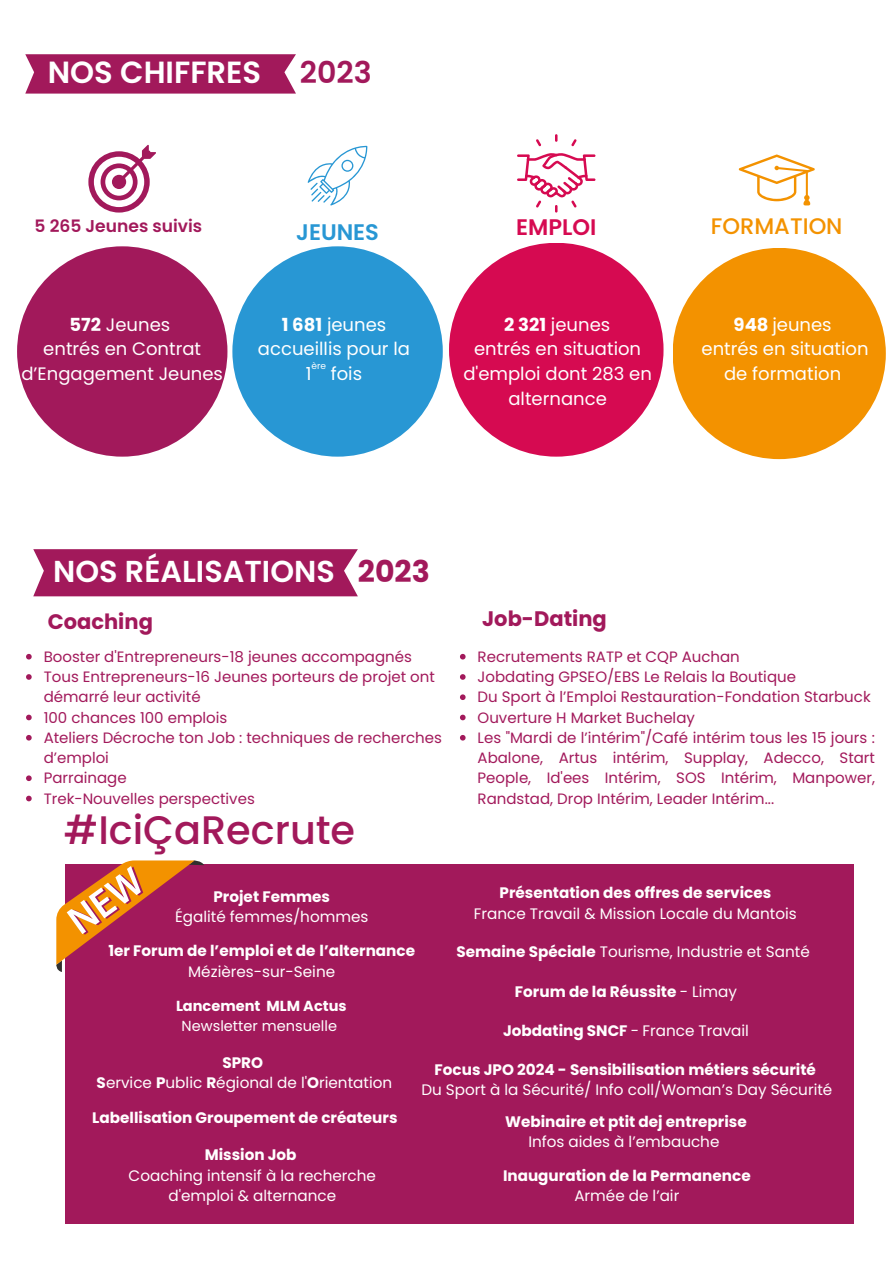
<style>
.page{position:relative;width:894px;height:1264px;background:#fff}
.page>*{position:absolute;margin:0;border:0;box-sizing:border-box;transform-origin:0 0}
.t1{font:500 39.75px "Poppins";color:#a2195b}
.t2{font:600 30.6px "Poppins";color:#fff}
.t3{font:600 30.3px "Poppins";color:#fff}
.t4{font:700 30px "Poppins";color:#a2195b}
.t5{font:600 30px "Poppins";color:#a2195b}
.t6{font:500 22.5px "Poppins";color:#f39200}
.t7{font:600 22.5px "Poppins";color:#2897d4}
.t8{font:600 22.5px "Poppins";color:#d60a51}
.t9{font:700 21px "Poppins";color:#a2195b}
.t10{font:18px/24.8px "Poppins";color:#fff;text-align:center}
.t11{font:600 17.1px "Poppins";color:#a2195b}
.t12{font:15.15px/20.5px "Poppins";color:#fff;text-align:center}
.t13{font:700 15.15px/20.2px "Poppins";color:#fff;text-align:center}
.t14{font:15px/20.2px "Poppins";color:#a2195b}
.t15{font:14.55px/20.2px "Poppins";color:#fff;text-align:center}
.t16{font:9px "Poppins";color:#fff}
.s1{font-weight:700}
.s2{font-weight:400}
</style>
<div class="page">
<div style="left:33px;top:549px;width:324px;height:47px;background:#a2195b"></div>
<div style="left:672px;top:248px;width:213px;height:211px;background:#f39200;border-radius:50%"></div>
<div style="left:232px;top:246px;width:210px;height:210px;background:#2897d4;border-radius:50%"></div>
<svg style="left:307px;top:146px;width:60px;height:59px"></svg>
<svg style="left:738px;top:154px;width:76px;height:51px"></svg>
<div style="left:449px;top:243px;width:214px;height:213px;background:#d60a51;border-radius:50%"></div>
<svg style="left:555px;top:134px;width:2px;height:8px"></svg>
<svg style="left:571px;top:139px;width:5px;height:7px"></svg>
<svg style="left:517px;top:153px;width:78px;height:59px"></svg>
<svg style="left:536px;top:139px;width:5px;height:7px"></svg>
<svg style="left:88px;top:145px;width:68px;height:67px"></svg>
<div style="left:17px;top:246px;width:210px;height:210px;background:#a2195b;border-radius:50%"></div>
<svg style="left:25px;top:54px;width:270px;height:40px;background:#a62463"></svg>
<svg style="left:26px;top:654px;width:6px;height:5px"></svg>
<svg style="left:26px;top:674px;width:6px;height:5px"></svg>
<svg style="left:26px;top:714px;width:6px;height:6px"></svg>
<svg style="left:26px;top:735px;width:6px;height:5px"></svg>
<svg style="left:26px;top:775px;width:6px;height:6px"></svg>
<svg style="left:26px;top:795px;width:6px;height:6px"></svg>
<div style="left:65px;top:864px;width:788px;height:359px;background:#a2195b"></div>
<svg style="left:56px;top:860px;width:148px;height:111px"></svg>
<svg style="left:460px;top:654px;width:5px;height:5px"></svg>
<svg style="left:460px;top:674px;width:5px;height:5px"></svg>
<svg style="left:460px;top:694px;width:5px;height:6px"></svg>
<svg style="left:460px;top:714px;width:5px;height:6px"></svg>
<svg style="left:460px;top:735px;width:5px;height:5px"></svg>
<h4 class="t2" style="left:48px;top:51px;width:215px">NOS CHIFFRES</h4>
<p class="t5" style="left:300px;top:52px;width:73px">2023</p>
<p class="t11" style="left:35px;top:214px;width:169px">5 265 Jeunes suivis</p>
<p class="t7" style="left:296px;top:216px;width:84px">JEUNES</p>
<p class="t8" style="left:516px;top:211px;width:82px">EMPLOI</p>
<h4 class="t6" style="left:710px;top:211px;width:133px">FORMATION</h4>
<p class="t10" style="left:69px;top:312px;width:102px"><span class="s1">572</span> Jeunes</p>
<p class="t10" style="left:43px;top:336px;width:159px">entrés en Contrat</p>
<p class="t10" style="left:21px;top:361px;width:203px">d’Engagement Jeunes</p>
<p class="t10" style="left:258px;top:312px;width:153px"><span class="s1">1 681</span> jeunes accueillis pour la</p>
<p class="t10" style="left:306px;top:361px;width:58px">1 fois</p>
<p class="t16" style="left:311px;top:360px;width:16px">ère</p>
<p class="t10" style="left:504px;top:312px;width:108px"><span class="s1">2 321</span> jeunes</p>
<p class="t10" style="left:463px;top:336px;width:190px">entrés en situation d'emploi dont 283 en alternance</p>
<p class="t10" style="left:733px;top:312px;width:99px"><span class="s1">948</span> jeunes</p>
<p class="t10" style="left:701px;top:336px;width:168px">entrés en situation de formation</p>
<p class="t3" style="left:53px;top:550px;width:283px">NOS RÉALISATIONS</p>
<p class="t9" style="left:48px;top:607px;width:107px">Coaching</p>
<p class="t4" style="left:358px;top:551px;width:73px">2023</p>
<h2 class="t14" style="left:44px;top:646px;width:370px">Booster d'Entrepreneurs-18 jeunes accompagnés</h2>
<h3 class="t14" style="left:44px;top:666px;width:392px">Tous Entrepreneurs-16 Jeunes porteurs de projet ont démarré leur activité</h3>
<p class="t14" style="left:44px;top:707px;width:185px">100 chances 100 emplois</p>
<h6 class="t14" style="left:44px;top:727px;width:400px">Ateliers Décroche ton Job : techniques de recherches d’emploi</h6>
<p class="t14" style="left:44px;top:768px;width:84px">Parrainage</p>
<p class="t14" style="left:44px;top:788px;width:212px">Trek-Nouvelles perspectives</p>
<p class="t1" style="left:64px;top:801px;width:293px">#IciÇaRecrute</p>
<p class="t13" style="left:213px;top:886px;width:118px">Projet Femmes</p>
<p class="t12" style="left:175px;top:906px;width:195px">Égalité femmes/hommes</p>
<h5 class="t13" style="left:108px;top:940px;width:308px">1er Forum de l’emploi et de l’alternance<br><span class="s2">Mézières-sur-Seine</span></h5>
<p class="t9" style="left:482px;top:604px;width:126px">Job-Dating</p>
<p class="t14" style="left:477px;top:646px;width:264px">Recrutements RATP et CQP Auchan</p>
<p class="t14" style="left:477px;top:666px;width:320px">Jobdating GPSEO/EBS Le Relais la Boutique</p>
<p class="t14" style="left:477px;top:687px;width:394px">Du Sport à l’Emploi Restauration-Fondation Starbuck</p>
<p class="t14" style="left:477px;top:707px;width:219px">Ouverture H Market Buchelay</p>
<p class="t14" style="left:477px;top:727px;width:399px;text-align:justify">Les "Mardi de l’intérim"/Café intérim tous les 15 jours :<br>Abalone, Artus intérim, Supplay, Adecco, Start People, Id'ees Intérim, SOS Intérim, Manpower, Randstad, Drop Intérim, Leader Intérim...</p>
<p class="t12" style="left:473px;top:882px;width:324px"><span class="s1">Présentation des offres de services<br></span>France Travail &amp; Mission Locale du Mantois</p>
<h4 class="t12" style="left:456px;top:941px;width:355px"><span class="s1">Semaine Spéciale</span> Tourisme, Industrie et Santé</h4>
<p class="t15" style="left:176px;top:995px;width:172px"><span class="s1">Lancement MLM Actus<br></span>Newsletter mensuelle</p>
<p class="t13" style="left:222px;top:1052px;width:42px">SPRO</p>
<p class="t12" style="left:97px;top:1072px;width:297px"><span class="s1">S</span>ervice <span class="s1">P</span>ublic <span class="s1">R</span>égional de l'<span class="s1">O</span>rientation</p>
<h5 class="t13" style="left:92px;top:1107px;width:306px">Labellisation Groupement de créateurs</h5>
<p class="t13" style="left:205px;top:1144px;width:93px">Mission Job</p>
<p class="t12" style="left:129px;top:1164px;width:249px">Coaching intensif à la recherche d'emploi &amp; alternance</p>
<p class="t13" style="left:515px;top:981px;width:223px">Forum de la Réussite <span class="s2">- Limay</span></p>
<p class="t12" style="left:503px;top:1019px;width:247px"><span class="s1">Jobdating SNCF</span> - France Travail</p>
<p class="t13" style="left:434px;top:1059px;width:383px">Focus JPO 2024 - Sensibilisation métiers sécurité</p>
<p class="t12" style="left:421px;top:1079px;width:412px">Du Sport à la Sécurité/ Info coll/Woman’s Day Sécurité</p>
<p class="t13" style="left:505px;top:1111px;width:243px">Webinaire et ptit dej entreprise<br><span class="s2">Infos aides à l’embauche</span></p>
<h2 class="t13" style="left:503px;top:1164px;width:249px">Inauguration de la Permanence<br><span class="s2">Armée de l’air</span></h2>
</div>
